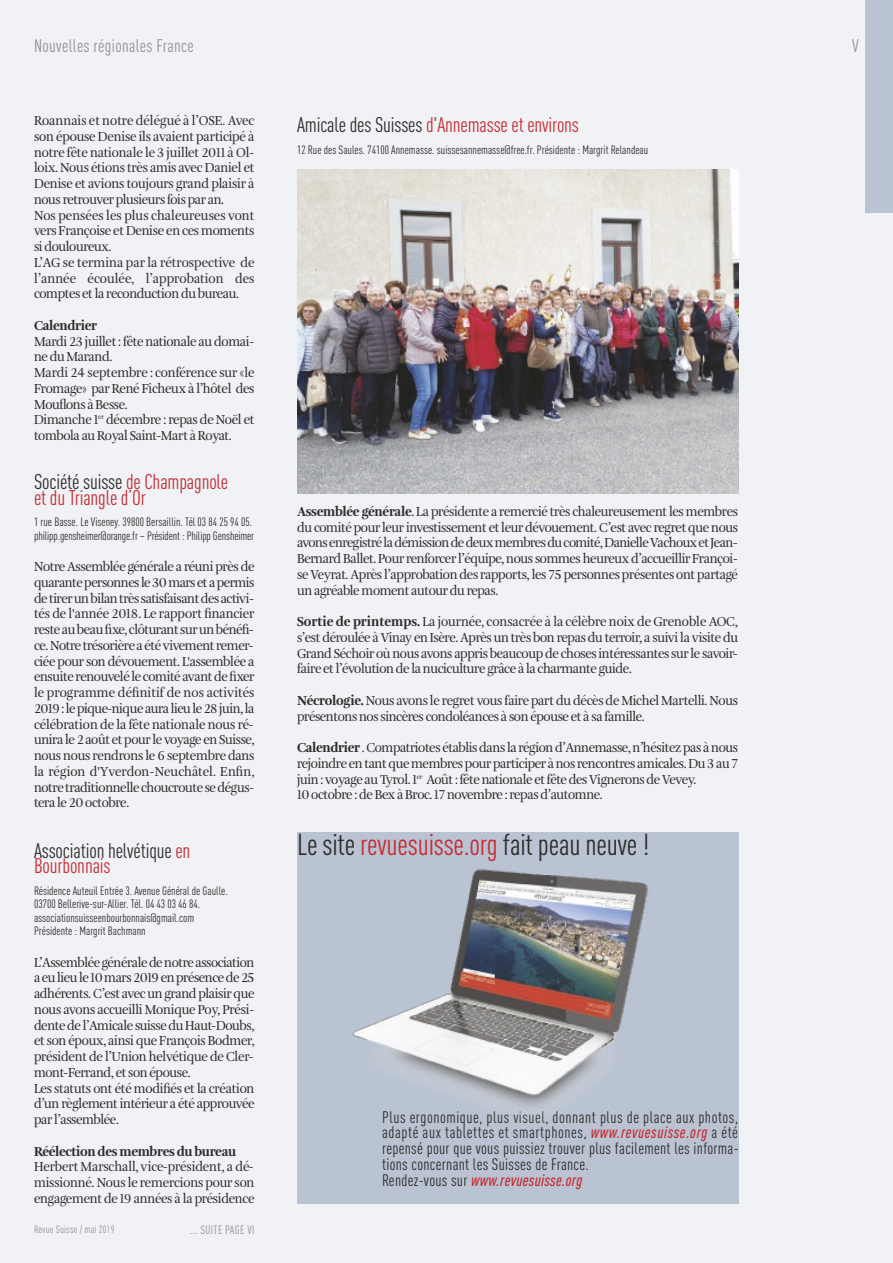
<style>
.page{position:relative;width:893px;height:1263px;background:#f0f2f5}
.page>*{position:absolute;margin:0;border:0;box-sizing:border-box;transform-origin:0 0}
.t1{font:condensed 30px "DINOT";letter-spacing:-.005em;color:#2c2c2b}
.t2{font:condensed 21px/15.8px "DINOT";letter-spacing:-.005em;color:#c42d34}
.t3{font:condensed 21px/15.8px "DINOT";letter-spacing:-.005em;color:#2c2c2b}
.t4{font:condensed 18px "DINOT";letter-spacing:.02em;color:#919291}
.t5{font:condensed 16.5px/15.8px "DINOT";letter-spacing:.025em;color:#2c2c2b}
.t6{font:13.5px/15.8px "Amalia Pro";letter-spacing:-.03em;color:#2c2c2b;scale:.95 1}
.t7{font:900 13.5px "Amalia Pro";letter-spacing:-.03em;color:#2c2c2b;scale:.95 1}
.t8{font:condensed 12px/13.5px "DINOT";color:#2c2c2b}
.t9{font:condensed 12px "DINOT";letter-spacing:.03em;color:#919291}
.t10{font:condensed 10.5px "DINOT";letter-spacing:.02em;color:#919291}
.s1{color:#2c2c2b}
.s2{color:#c42d34}
.s3{font-weight:900}
.s4{font-weight:500;font-style:italic;color:#c42d34}
</style>
<div class="page">
<div style="left:865px;top:0;width:28px;height:213px;background:#bac3d1"></div>
<div style="left:297px;top:832px;width:441px;height:371px;background:#bac3d1"></div>
<img style="left:297px;top:170px;width:441px;height:323px">
<img style="left:352px;top:869px;width:297px;height:237px">
<h3 class="t4" style="left:34px;top:39px;width:161px">Nouvelles régionales France</h3>
<p class="t6" style="left:34px;top:113px;width:234px">Roannais et notre délégué à l’OSE. Avec son épouse Denise ils avaient participé à notre fête nationale le 3 juillet 2011 à Ol&shy;loix. Nous étions très amis avec Daniel et Denise et avions toujours grand plaisir à nous retrouver plusieurs fois par an.<br>Nos pensées les plus chaleureuses vont vers Françoise et Denise en ces moments si douloureux.<br>L’AG se termina par la rétrospective de l’année écoulée, l’approbation des comptes et la reconduction du bureau.</p>
<p class="t7" style="left:34px;top:319px;width:68px">Calendrier</p>
<p class="t6" style="left:34px;top:334px;width:234px">Mardi 23 juillet : fête nationale au domai&shy;ne du Marand.<br>Mardi 24 septembre : conférence sur «le<br>Fromage» par René Ficheux à l’hôtel des<br>Mouflons à Besse.<br>Dimanche 1<sup>er</sup> décembre : repas de Noël et tombola au Royal Saint-Mart à Royat.</p>
<h2 class="t2" style="left:34px;top:476px;width:196px"><span class="s1">Société suisse</span> de Champagnole et du Triangle d’Or</h2>
<p class="t8" style="left:34px;top:516px;width:222px">1 rue Basse. Le Viseney. 39800 Bersaillin. Tél 03 84 25 94 05. philipp.gensheimer@orange.fr – Président : Philipp Gensheimer</p>
<p class="t6" style="left:34px;top:559px;width:234px;text-align:justify">Notre Assemblée générale a réuni près de quarantepersonnes le30marsetapermis detirerunbilantrès satisfaisantdesactivi&shy;tés de l'année 2018. Le rapport financier resteaubeaufixe, clôturant surunbénéfi&shy;ce.Notretrésorièreaétévivement remer&shy;ciée pour son dévouement. L'assemblée a ensuite renouvelé le comité avant de fixer le programme définitif de nos activités 2019:lepique-niqueauralieule28juin,la célébration de la fête nationale nous ré&shy;unira le 2 août et pour le voyage en Suisse, nous nous rendrons le 6 septembre dans la région d'Yverdon-Neuchâtel. Enfin, notretraditionnellechoucroutesedégus&shy;tera le 20 octobre.</p>
<h2 class="t3" style="left:34px;top:844px;width:158px">Association helvétique <span class="s2">en<br>Bourbonnais</span></h2>
<p class="t8" style="left:34px;top:885px;width:195px">Résidence Auteuil Entrée 3. Avenue Général de Gaulle.<br>03700 Bellerive-sur-Allier. Tél. 04 43 03 46 84. associationsuisseenbourbonnais@gmail.com Présidente : Margrit Bachmann</p>
<p class="t6" style="left:34px;top:955px;width:234px">L’Assembléegénéraledenotreassociation aeulieule10mars2019enprésencede25 adhérents. C’est avec un grand plaisir que nous avons accueilli Monique Poy, Prési&shy;dente de l’Amicale suisse du Haut-Doubs, et son époux, ainsi que François Bodmer, président de l’Union helvétique de Cler&shy;mont-Ferrand, et son épouse.<br>Les statuts ont été modifiés et la création d’un règlement intérieur a été approuvée par l’assemblée.</p>
<p class="t7" style="left:34px;top:1145px;width:214px">Réélection des membres du bureau</p>
<p class="t6" style="left:34px;top:1159px;width:234px;text-align:justify">Herbert Marschall, vice-président, a dé&shy;missionné. Nous le remercions pour son engagement de 19 années à la présidence</p>
<p class="t9" style="left:190px;top:1225px;width:66px">... SUITE PAGE VI</p>
<p class="t10" style="left:34px;top:1225px;width:82px">Revue Suisse / mai 2019</p>
<h2 class="t2" style="left:297px;top:119px;width:283px"><span class="s1">Amicale des Suisses</span> d'Annemasse et environs</h2>
<p class="t8" style="left:297px;top:144px;width:353px">12 Rue des Saules. 74100 Annemasse. suissesannemasse@free.fr. Présidente : Margrit Relandeau</p>
<p class="t6" style="left:297px;top:504px;width:466px;text-align:justify"><span class="s3">Assemblée générale</span>. La présidente a remercié très chaleureusement les membres du comité pour leur investissement et leur dévouement. C’est avec regret que nous avonsenregistréladémissiondedeuxmembresducomité,DanielleVachouxetJean-Bernard Ballet. Pour renforcer l’équipe, nous sommes heureux d’accueillir Françoi&shy;se Veyrat. Après l’approbation des rapports, les 75 personnes présentes ont partagé un agréable moment autour du repas.</p>
<p class="t6" style="left:297px;top:614px;width:466px;text-align:justify"><span class="s3">Sortie de printemps.</span> La journée, consacrée à la célèbre noix de Grenoble AOC, s’est déroulée à Vinay en Isère. Après un très bon repas du terroir, a suivi la visite du Grand Séchoir où nous avons appris beaucoup de choses intéressantes sur le savoir&shy;faire et l’évolution de la nuciculture grâce à la charmante guide.</p>
<p class="t6" style="left:297px;top:693px;width:466px"><span class="s3">Nécrologie.</span> Nous avons le regret vous faire part du décès de Michel Martelli. Nous présentons nos sincères condoléances à son épouse et à sa famille.</p>
<p class="t6" style="left:297px;top:740px;width:466px"><span class="s3">Calendrier</span> . Compatriotes établis dans la région d’Annemasse, n’hésitez pas à nous rejoindre en tant que membres pour participer à nos rencontres amicales. Du 3 au 7 juin : voyage au Tyrol. 1<sup>er</sup> Août : fête nationale et fête des Vignerons de Vevey.<br>10 octobre : de Bex à Broc. 17 novembre : repas d’automne.</p>
<h1 class="t1" style="left:297px;top:833px;width:354px">Le site <span class="s2">revuesuisse.org</span> fait peau neuve !</h1>
<p class="t5" style="left:382px;top:1110px;width:358px">Plus ergonomique, plus visuel, donnant plus de place aux photos, adapté aux tablettes et smartphones, <span class="s4">www.revuesuisse.org</span> a été repensé pour que vous puissiez trouver plus facilement les informa&shy;tions concernant les Suisses de France.<br>Rendez-vous sur <span class="s4">www.revuesuisse.org</span></p>
<h3 class="t4" style="left:852px;top:39px;width:8px">V</h3>
</div>
